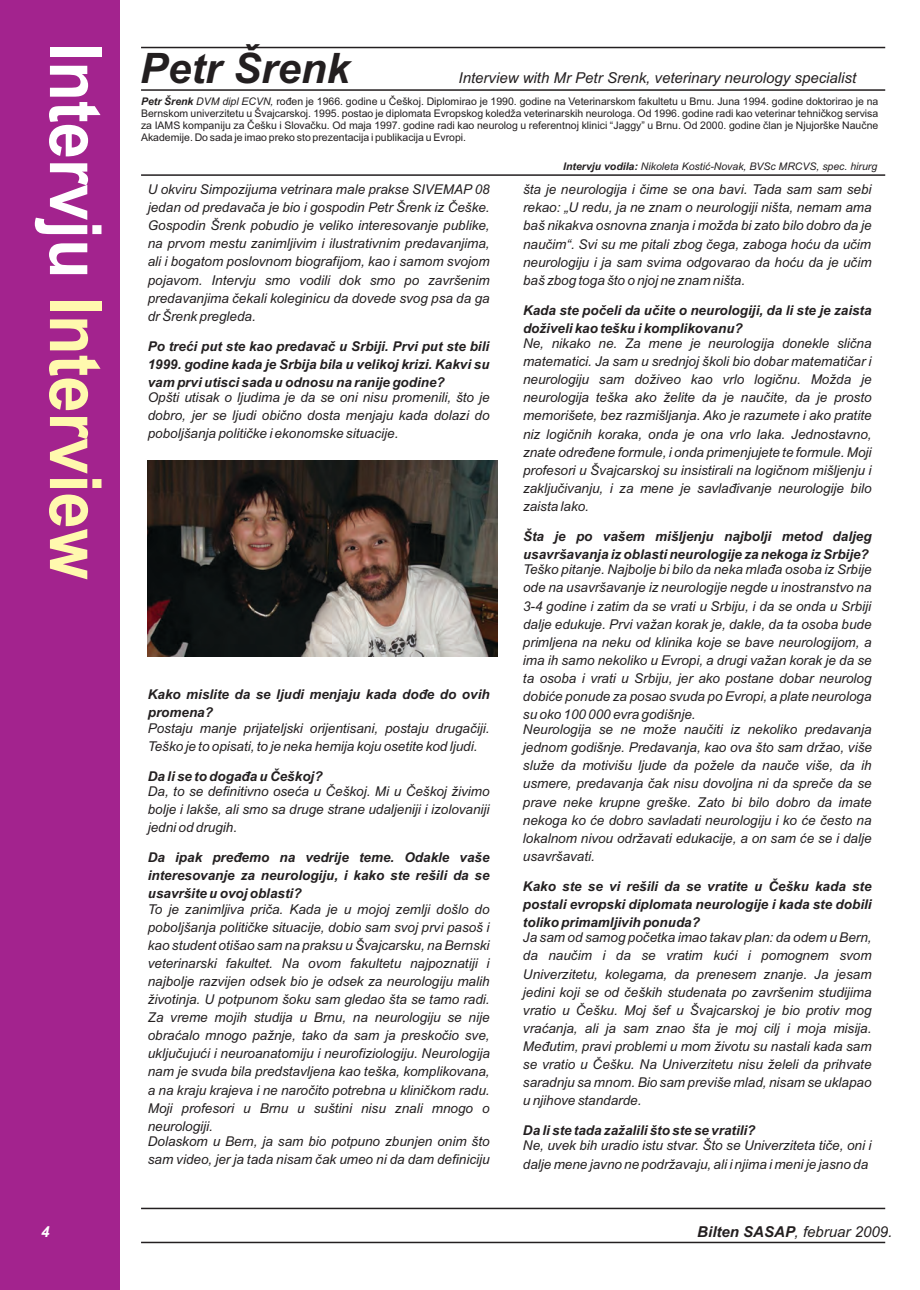
<style>
.page{position:relative;width:920px;height:1290px;background:#fff}
.page>*{position:absolute;margin:0;border:0;box-sizing:border-box;transform-origin:0 0}
.t1{font:700 72px "Arial";color:#fff9ae;scale:.91 1}
.t2{font:italic 700 42px "Arial";color:#231f20}
.t3{font:italic 15px "Arial";color:#231f20}
.t4{font:italic 700 15px "Arial";color:#fff}
.t5{font:italic 13.5px/18.1px "Arial";color:#231f20;text-align:justify}
.t6{font:italic 700 13.5px/18.1px "Arial";color:#231f20;text-align:justify}
.t7{font:10.5px/11.7px "Arial";color:#231f20;text-align:justify}
.t8{font:italic 10.5px "Arial";color:#231f20}
.s1{color:#fff}
.s2{font-weight:700;font-style:italic}
.s3{font-style:italic}
.s4{font-weight:700}
</style>
<div class="page">
<hr style="left:141px;top:89px;width:744px;height:2px;background:#231f20">
<hr style="left:141px;top:174px;width:744px;height:2px;background:#231f20">
<hr style="left:141px;top:47px;width:744px;height:1px;background:#231f20">
<div style="left:0;top:0;width:120px;height:1290px;background:#a3238e"></div>
<hr style="left:141px;top:1208px;width:744px;height:1px;background:#231f20">
<hr style="left:141px;top:1242px;width:744px;height:1px;background:#231f20">
<img style="left:147px;top:460px;width:350px;height:197px">
<h1 class="t1" style="left:102px;top:43px;width:591px;rotate:90deg"><span class="s1">Intervju</span> Interview</h1>
<h2 class="t2" style="left:140px;top:53px;width:212px">Petr Šrenk</h2>
<p class="t3" style="left:459px;top:72px;width:399px">Interview with Mr Petr Srenk, veterinary neurology specialist</p>
<p class="t7" style="left:141px;top:97px;width:739px"><span class="s2">Petr Šrenk</span> <span class="s3">DVM dipl ECVN,</span> rođen je 1966. godine u Češkoj. Diplomirao je 1990. godine na Veterinarskom fakultetu u Brnu. Juna 1994. godine doktorirao je na Bernskom univerzitetu u Švajcarskoj. 1995. postao je diplomata Evropskog koledža veterinarskih neurologa. Od 1996. godine radi kao veterinar tehničkog servisa za IAMS kompaniju za Češku i Slovačku. Od maja 1997. godine radi kao neurolog u referentnoj klinici “Jaggy” u Brnu. Od 2000. godine član je Njujorške Naučne Akademije. Do sada je imao preko sto prezentacija i publikacija u Evropi.</p>
<p class="t5" style="left:148px;top:181px;width:343px">U okviru Simpozijuma vetrinara male prakse SIVEMAP 08 jedan od predavača je bio i gospodin Petr Šrenk iz Češke.<br>Gospodin Šrenk pobudio je veliko interesovanje publike, na prvom mestu zanimljivim i ilustrativnim predavanjima, ali i bogatom poslovnom biografijom, kao i samom svojom pojavom. Intervju smo vodili dok smo po završenim predavanjima čekali koleginicu da dovede svog psa da ga dr Šrenk pregleda.</p>
<p class="t6" style="left:148px;top:338px;width:343px">Po treći put ste kao predavač u Srbiji. Prvi put ste bili 1999. godine kada je Srbija bila u velikoj krizi. Kakvi su vam prvi utisci sada u odnosu na ranije godine?</p>
<p class="t5" style="left:148px;top:390px;width:343px">Opšti utisak o ljudima je da se oni nisu promenili, što je dobro, jer se ljudi obično dosta menjaju kada dolazi do poboljšanja političke i ekonomske situacije.</p>
<p class="t6" style="left:148px;top:687px;width:343px">Kako mislite da se ljudi menjaju kada dođe do ovih promena?</p>
<p class="t5" style="left:148px;top:720px;width:343px">Postaju manje prijateljski orijentisani, postaju drugačiji.<br>Teško je to opisati, to je neka hemija koju osetite kod ljudi.</p>
<p class="t6" style="left:148px;top:768px;width:176px">Da li se to događa u Češkoj?</p>
<p class="t5" style="left:148px;top:783px;width:343px">Da, to se definitivno oseća u Češkoj. Mi u Češkoj živimo bolje i lakše, ali smo sa druge strane udaljeniji i izolovaniji jedni od drugih.</p>
<p class="t6" style="left:148px;top:850px;width:343px">Da ipak pređemo na vedrije teme. Odakle vaše interesovanje za neurologiju, i kako ste rešili da se usavršite u ovoj oblasti?</p>
<p class="t5" style="left:148px;top:901px;width:344px">To je zanimljiva priča. Kada je u mojoj zemlji došlo do poboljšanja političke situacije, dobio sam svoj prvi pasoš i kao student otišao sam na praksu u Švajcarsku, na Bernski veterinarski fakultet. Na ovom fakultetu najpoznatiji i najbolje razvijen odsek bio je odsek za neurologiju malih životinja. U potpunom šoku sam gledao šta se tamo radi.<br>Za vreme mojih studija u Brnu, na neurologiju se nije obraćalo mnogo pažnje, tako da sam ja preskočio sve, uključujući i neuroanatomiju i neurofiziologiju. Neurologija nam je svuda bila predstavljena kao teška, komplikovana, a na kraju krajeva i ne naročito potrebna u kliničkom radu.<br>Moji profesori u Brnu u suštini nisu znali mnogo o neurologiji.</p>
<p class="t5" style="left:148px;top:1133px;width:343px">Dolaskom u Bern, ja sam bio potpuno zbunjen onim što sam video, jer ja tada nisam čak umeo ni da dam definiciju</p>
<p class="t8" style="left:563px;top:162px;width:315px"><span class="s4">Intervju vodila:</span> Nikoleta Kostić-Novak, BVSc MRCVS, spec. hirurg</p>
<p class="t5" style="left:523px;top:182px;width:350px">šta je neurologija i čime se ona bavi. Tada sam sam sebi rekao: „U redu, ja ne znam o neurologiji ništa, nemam ama baš nikakva osnovna znanja i možda bi zato bilo dobro da je naučim“. Svi su me pitali zbog čega, zaboga hoću da učim neurologiju i ja sam svima odgovarao da hoću da je učim baš zbog toga što o njoj ne znam ništa.</p>
<p class="t6" style="left:523px;top:302px;width:350px">Kada ste počeli da učite o neurologiji, da li ste je zaista doživeli kao tešku i komplikovanu?</p>
<p class="t5" style="left:523px;top:335px;width:350px">Ne, nikako ne. Za mene je neurologija donekle slična matematici. Ja sam u srednjoj školi bio dobar matematičar i neurologiju sam doživeo kao vrlo logičnu. Možda je neurologija teška ako želite da je naučite, da je prosto memorišete, bez razmišljanja. Ako je razumete i ako pratite niz logičnih koraka, onda je ona vrlo laka. Jednostavno, znate određene formule, i onda primenjujete te formule. Moji profesori u Švajcarskoj su insistirali na logičnom mišljenju i zaključivanju, i za mene je savlađivanje neurologije bilo zaista lako.</p>
<p class="t6" style="left:523px;top:528px;width:350px">Šta je po vašem mišljenju najbolji metod daljeg usavršavanja iz oblasti neurologije za nekoga iz Srbije?</p>
<p class="t5" style="left:523px;top:562px;width:350px">Teško pitanje. Najbolje bi bilo da neka mlađa osoba iz Srbije ode na usavršavanje iz neurologije negde u inostranstvo na 3-4 godine i zatim da se vrati u Srbiju, i da se onda u Srbiji dalje edukuje. Prvi važan korak je, dakle, da ta osoba bude primljena na neku od klinika koje se bave neurologijom, a ima ih samo nekoliko u Evropi, a drugi važan korak je da se ta osoba i vrati u Srbiju, jer ako postane dobar neurolog dobiće ponude za posao svuda po Evropi, a plate neurologa su oko 100 000 evra godišnje.</p>
<p class="t5" style="left:523px;top:722px;width:350px">Neurologija se ne može naučiti iz nekoliko predavanja jednom godišnje. Predavanja, kao ova što sam držao, više služe da motivišu ljude da požele da nauče više, da ih usmere, predavanja čak nisu dovoljna ni da spreče da se prave neke krupne greške. Zato bi bilo dobro da imate nekoga ko će dobro savladati neurologiju i ko će često na lokalnom nivou održavati edukacije, a on sam će se i dalje usavršavati.</p>
<p class="t6" style="left:523px;top:878px;width:350px">Kako ste se vi rešili da se vratite u Češku kada ste postali evropski diplomata neurologije i kada ste dobili toliko primamljivih ponuda?</p>
<p class="t5" style="left:523px;top:930px;width:350px">Ja sam od samog početka imao takav plan: da odem u Bern, da naučim i da se vratim kući i pomognem svom Univerzitetu, kolegama, da prenesem znanje. Ja jesam jedini koji se od čeških studenata po završenim studijima vratio u Češku. Moj šef u Švajcarskoj je bio protiv mog vraćanja, ali ja sam znao šta je moj cilj i moja misija.<br>Međutim, pravi problemi u mom životu su nastali kada sam se vratio u Češku. Na Univerzitetu nisu želeli da prihvate saradnju sa mnom. Bio sam previše mlad, nisam se uklapao u njihove standarde.</p>
<p class="t6" style="left:523px;top:1123px;width:234px">Da li ste tada zažalili što ste se vratili?</p>
<p class="t5" style="left:523px;top:1138px;width:350px">Ne, uvek bih uradio istu stvar. Što se Univerziteta tiče, oni i dalje mene javno ne podržavaju, ali i njima i meni je jasno da</p>
<p class="t4" style="left:41px;top:1226px;width:10px">4</p>
<p class="t3" style="left:697px;top:1226px;width:197px"><span class="s4">Bilten SASAP</span>, februar 2009.</p>
</div>
